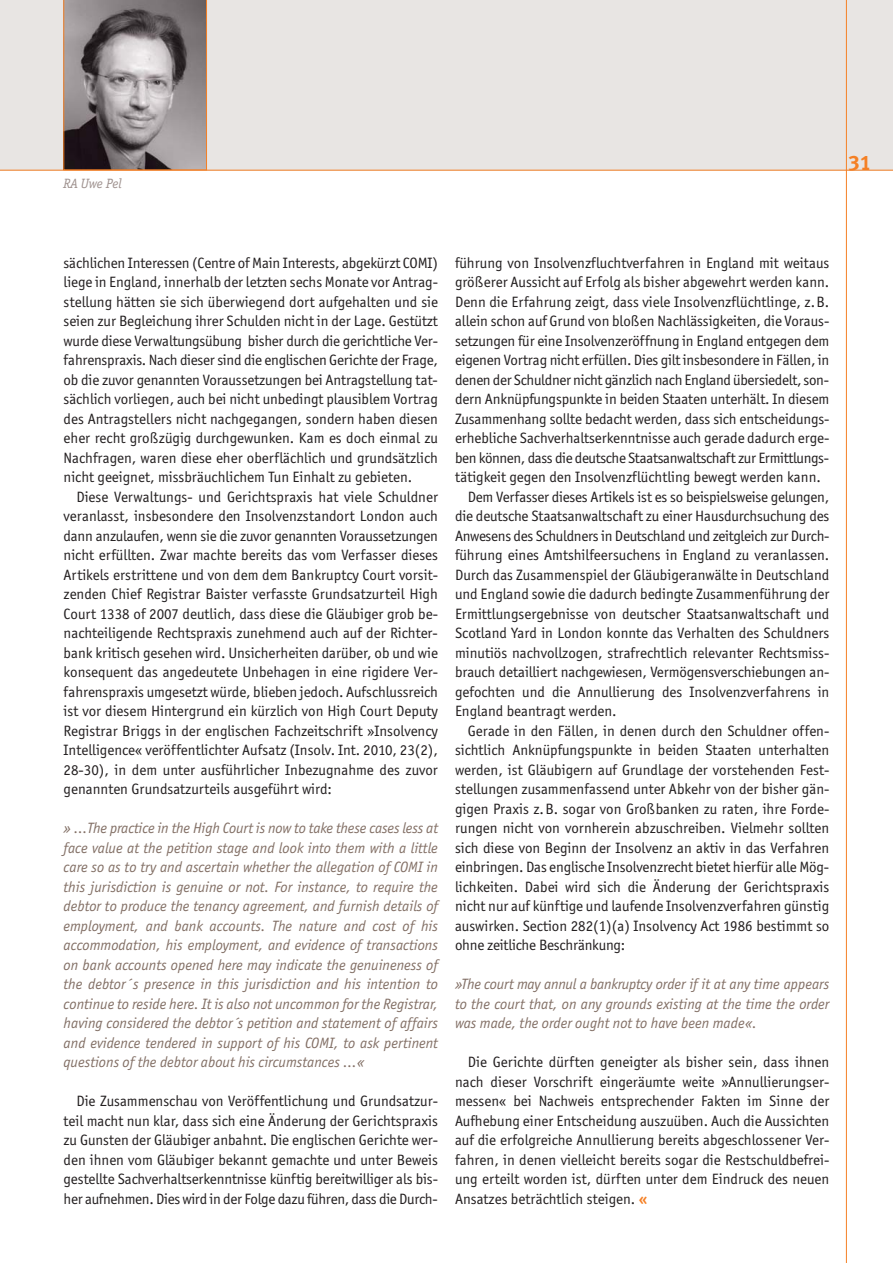
<style>
.page{position:relative;width:893px;height:1263px;background:#fff}
.page>*{position:absolute;margin:0;border:0;box-sizing:border-box;transform-origin:0 0}
.t1{font:21px "Meta Plus Bold Caps";color:#f58025}
.t2{font:15px/19.5px "Officina Sans ITC Std";color:#231f20;text-align:justify}
.t3{font:italic 15px/19.5px "Officina Sans ITC Std";color:#826f65;text-align:justify}
.t4{font:15px "Officina Sans ITC Std";letter-spacing:-.02em;color:#231f20}
.t5{font:15px "Officina Sans ITC Std";letter-spacing:-.025em;color:#231f20}
.t6{font:italic 13.5px "Officina Ser ITC Std";color:#9f928f}
.s1{font-weight:700;color:#f58025}
</style>
<div class="page">
<div style="left:0;top:0;width:892px;height:170px;background:#e8e5e3"></div>
<svg style="left:64px;top:0;width:143px;height:170px"></svg>
<hr style="left:0;top:170px;width:892px;height:1px;background:#f58025">
<hr style="left:846px;top:0;width:1px;height:1263px;background:#f58025">
<p class="t6" style="left:64px;top:177px;width:59px">RA Uwe Pel</p>
<h1 class="t1" style="left:848px;top:150px;width:24px">31</h1>
<p class="t2" style="left:64px;top:253px;width:376px">sächlichen Interessen (Centre of Main Interests, abgekürzt COMI) liege in England, innerhalb der letzten sechs Monate vor Antrag&shy;stellung hätten sie sich überwiegend dort aufgehalten und sie seien zur Begleichung ihrer Schulden nicht in der Lage. Gestützt wurde diese Verwaltungsübung bisher durch die gerichtliche Ver&shy;fahrenspraxis. Nach dieser sind die englischen Gerichte der Frage, ob die zuvor genannten Voraussetzungen bei Antragstellung tat&shy;sächlich vorliegen, auch bei nicht unbedingt plausiblem Vortrag des Antragstellers nicht nachgegangen, sondern haben diesen eher recht großzügig durchgewunken. Kam es doch einmal zu Nachfragen, waren diese eher oberflächlich und grundsätzlich nicht geeignet, missbräuchlichem Tun Einhalt zu gebieten.</p>
<p class="t2" style="left:64px;top:487px;width:376px;text-indent:13px">Diese Verwaltungs- und Gerichtspraxis hat viele Schuldner veranlasst, insbesondere den Insolvenzstandort London auch dann anzulaufen, wenn sie die zuvor genannten Voraussetzungen nicht erfüllten. Zwar machte bereits das vom Verfasser dieses Artikels erstrittene und von dem dem Bankruptcy Court vorsit&shy;zenden Chief Registrar Baister verfasste Grundsatzurteil High Court 1338 of 2007 deutlich, dass diese die Gläubiger grob be&shy;nachteiligende Rechtspraxis zunehmend auch auf der Richter&shy;bank kritisch gesehen wird. Unsicherheiten darüber, ob und wie konsequent das angedeutete Unbehagen in eine rigidere Ver&shy;fahrenspraxis umgesetzt würde, blieben jedoch. Aufschlussreich ist vor diesem Hintergrund ein kürzlich von High Court Deputy Registrar Briggs in der englischen Fachzeitschrift »Insolvency Intelligence« veröffentlichter Aufsatz (Insolv. Int. 2010, 23(2), 28-30), in dem unter ausführlicher Inbezugnahme des zuvor genannten Grundsatzurteils ausgeführt wird:</p>
<p class="t3" style="left:64px;top:819px;width:376px">» …The practice in the High Court is now to take these cases less at face value at the petition stage and look into them with a little care so as to try and ascertain whether the allegation of COMI in this jurisdiction is genuine or not. For instance, to require the debtor to produce the tenancy agreement, and furnish details of employment, and bank accounts. The nature and cost of his accommodation, his employment, and evidence of transactions on bank accounts opened here may indicate the genuineness of the debtor´s presence in this jurisdiction and his intention to continue to reside here. It is also not uncommon for the Registrar, having considered the debtor´s petition and statement of affairs and evidence tendered in support of his COMI, to ask pertinent questions of the debtor about his circumstances …«</p>
<p class="t2" style="left:64px;top:1092px;width:376px;text-indent:13px">Die Zusammenschau von Veröffentlichung und Grundsatzur&shy;teil macht nun klar, dass sich eine Änderung der Gerichtspraxis zu Gunsten der Gläubiger anbahnt. Die englischen Gerichte wer&shy;den ihnen vom Gläubiger bekannt gemachte und unter Beweis gestellte Sachverhaltserkenntnisse künftig bereitwilliger als bis&shy;her aufnehmen. Dies wird in der Folge dazu führen, dass die Durch-</p>
<p class="t2" style="left:455px;top:253px;width:376px">führung von Insolvenzfluchtverfahren in England mit weitaus</p>
<p class="t2" style="left:455px;top:273px;width:376px">größerer Aussicht auf Erfolg als bisher abgewehrt werden kann.</p>
<p class="t2" style="left:455px;top:292px;width:376px">Denn die Erfahrung zeigt, dass viele Insolvenzflüchtlinge, z.B.</p>
<p class="t2" style="left:455px;top:312px;width:376px">allein schon auf Grund von bloßen Nachlässigkeiten, die Voraus-</p>
<p class="t2" style="left:455px;top:331px;width:376px">setzungen für eine Insolvenzeröffnung in England entgegen dem</p>
<p class="t2" style="left:455px;top:351px;width:376px">eigenen Vortrag nicht erfüllen. Dies gilt insbesondere in Fällen, in</p>
<p class="t4" style="left:455px;top:372px;width:375px">denen der Schuldner nicht gänzlich nach England übersiedelt, son-</p>
<p class="t2" style="left:455px;top:390px;width:376px">dern Anknüpfungspunkte in beiden Staaten unterhält. In diesem</p>
<p class="t2" style="left:455px;top:409px;width:376px">Zusammenhang sollte bedacht werden, dass sich entscheidungs-</p>
<p class="t2" style="left:455px;top:429px;width:376px">erhebliche Sachverhaltserkenntnisse auch gerade dadurch erge-</p>
<p class="t5" style="left:455px;top:450px;width:375px">ben können, dass die deutsche Staatsanwaltschaft zur Ermittlungs-</p>
<p class="t2" style="left:455px;top:468px;width:367px">tätigkeit gegen den Insolvenzflüchtling bewegt werden kann.</p>
<p class="t2" style="left:468px;top:487px;width:363px">Dem Verfasser dieses Artikels ist es so beispielsweise gelungen,</p>
<p class="t2" style="left:455px;top:507px;width:376px">die deutsche Staatsanwaltschaft zu einer Hausdurchsuchung des</p>
<p class="t4" style="left:455px;top:528px;width:376px">Anwesens des Schuldners in Deutschland und zeitgleich zur Durch-</p>
<p class="t2" style="left:455px;top:546px;width:376px">führung eines Amtshilfeersuchens in England zu veranlassen.</p>
<p class="t2" style="left:455px;top:565px;width:376px">Durch das Zusammenspiel der Gläubigeranwälte in Deutschland</p>
<p class="t2" style="left:455px;top:585px;width:376px">und England sowie die dadurch bedingte Zusammenführung der</p>
<p class="t2" style="left:455px;top:604px;width:376px">Ermittlungsergebnisse von deutscher Staatsanwaltschaft und</p>
<p class="t2" style="left:455px;top:624px;width:376px">Scotland Yard in London konnte das Verhalten des Schuldners</p>
<p class="t2" style="left:455px;top:643px;width:376px">minutiös nachvollzogen, strafrechtlich relevanter Rechtsmiss-</p>
<p class="t2" style="left:455px;top:663px;width:376px">brauch detailliert nachgewiesen, Vermögensverschiebungen an-</p>
<p class="t2" style="left:455px;top:682px;width:376px">gefochten und die Annullierung des Insolvenzverfahrens in</p>
<p class="t2" style="left:455px;top:702px;width:163px">England beantragt werden.</p>
<p class="t2" style="left:468px;top:721px;width:363px">Gerade in den Fällen, in denen durch den Schuldner offen-</p>
<p class="t2" style="left:455px;top:741px;width:376px">sichtlich Anknüpfungspunkte in beiden Staaten unterhalten</p>
<p class="t2" style="left:455px;top:760px;width:376px">werden, ist Gläubigern auf Grundlage der vorstehenden Fest-</p>
<p class="t2" style="left:455px;top:780px;width:376px">stellungen zusammenfassend unter Abkehr von der bisher gän-</p>
<p class="t2" style="left:455px;top:799px;width:376px">gigen Praxis z.B. sogar von Großbanken zu raten, ihre Forde-</p>
<p class="t2" style="left:455px;top:819px;width:376px">rungen nicht von vornherein abzuschreiben. Vielmehr sollten</p>
<p class="t2" style="left:455px;top:838px;width:376px">sich diese von Beginn der Insolvenz an aktiv in das Verfahren</p>
<p class="t2" style="left:455px;top:858px;width:376px">einbringen. Das englische Insolvenzrecht bietet hierfür alle Mög-</p>
<p class="t2" style="left:455px;top:877px;width:376px">lichkeiten. Dabei wird sich die Änderung der Gerichtspraxis</p>
<p class="t2" style="left:455px;top:897px;width:376px">nicht nur auf künftige und laufende Insolvenzverfahren günstig</p>
<p class="t2" style="left:455px;top:916px;width:376px">auswirken. Section 282(1)(a) Insolvency Act 1986 bestimmt so</p>
<p class="t2" style="left:455px;top:936px;width:172px">ohne zeitliche Beschränkung:</p>
<p class="t3" style="left:455px;top:975px;width:376px">»The court may annul a bankruptcy order if it at any time appears to the court that, on any grounds existing at the time the order was made, the order ought not to have been made«.</p>
<p class="t2" style="left:455px;top:1053px;width:376px;text-indent:13px">Die Gerichte dürften geneigter als bisher sein, dass ihnen nach dieser Vorschrift eingeräumte weite »Annullierungser&shy;messen« bei Nachweis entsprechender Fakten im Sinne der Aufhebung einer Entscheidung auszuüben. Auch die Aussichten auf die erfolgreiche Annullierung bereits abgeschlossener Ver&shy;fahren, in denen vielleicht bereits sogar die Restschuldbefrei&shy;ung erteilt worden ist, dürften unter dem Eindruck des neuen Ansatzes beträchtlich steigen. <span class="s1">«</span></p>
</div>
